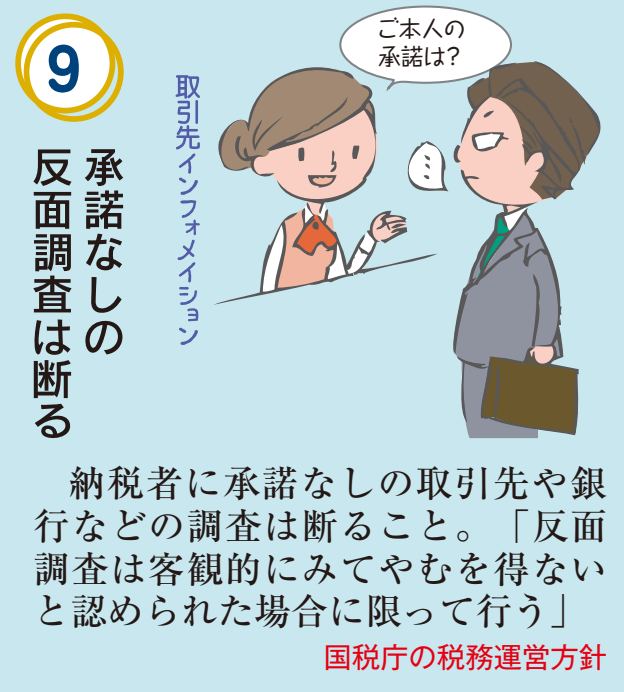
<style>
.page{position:relative;width:624px;height:692px;background:#fff}
.page>*{position:absolute;margin:0;border:0;box-sizing:border-box;transform-origin:0 0}
.t1{font:500 36.8px/42.4px "Ryumin Pr 5";letter-spacing:.04em;color:#231815;text-align:justify}
.t2{font:28.4px "Gothic MB101 Pr 5";color:#e60012}
.t3{font:500 22.8px/28.4px "Taka Hand Std";color:#231815}
</style>
<div class="page">
<div style="left:1px;top:0;width:623px;height:692px;background:#c8e7ef"></div>
<svg style="left:175px;top:75px;width:25px;height:246px"></svg>
<svg style="left:179px;top:328px;width:19px;height:17px"></svg>
<svg style="left:214px;top:293px;width:57px;height:12px"></svg>
<svg style="left:453px;top:293px;width:126px;height:142px;background:#888781"></svg>
<svg style="left:218px;top:5px;width:383px;height:288px"></svg>
<svg style="left:35px;top:404px;width:36px;height:35px"></svg>
<svg style="left:85px;top:149px;width:38px;height:164px"></svg>
<svg style="left:85px;top:320px;width:38px;height:34px"></svg>
<svg style="left:33px;top:149px;width:38px;height:37px"></svg>
<svg style="left:33px;top:192px;width:39px;height:120px"></svg>
<svg style="left:34px;top:319px;width:37px;height:79px"></svg>
<svg style="left:18px;top:16px;width:94px;height:95px;background:#f9f2d9"></svg>
<div style="left:15px;top:13px;width:100px;height:100px;border:6px solid #dcaf00;border-radius:50%"></div>
<div style="left:24px;top:22px;width:100px;height:100px;border:6px solid #dcaf00;border-radius:50%"></div>
<svg style="left:49px;top:45px;width:30px;height:48px"></svg>
<p class="t3" style="left:376px;top:12px;width:92px">ご本人の承諾は？</p>
<p class="t1" style="left:33px;top:460px;width:575px;text-indent:36px">納税者に承諾なしの取引先や銀行などの調査は断ること。「反面調査は客観的にみてやむを得ないと認められた場合に限って行う」</p>
<p class="t2" style="left:323px;top:633px;width:285px">国税庁の税務運営方針</p>
</div>
